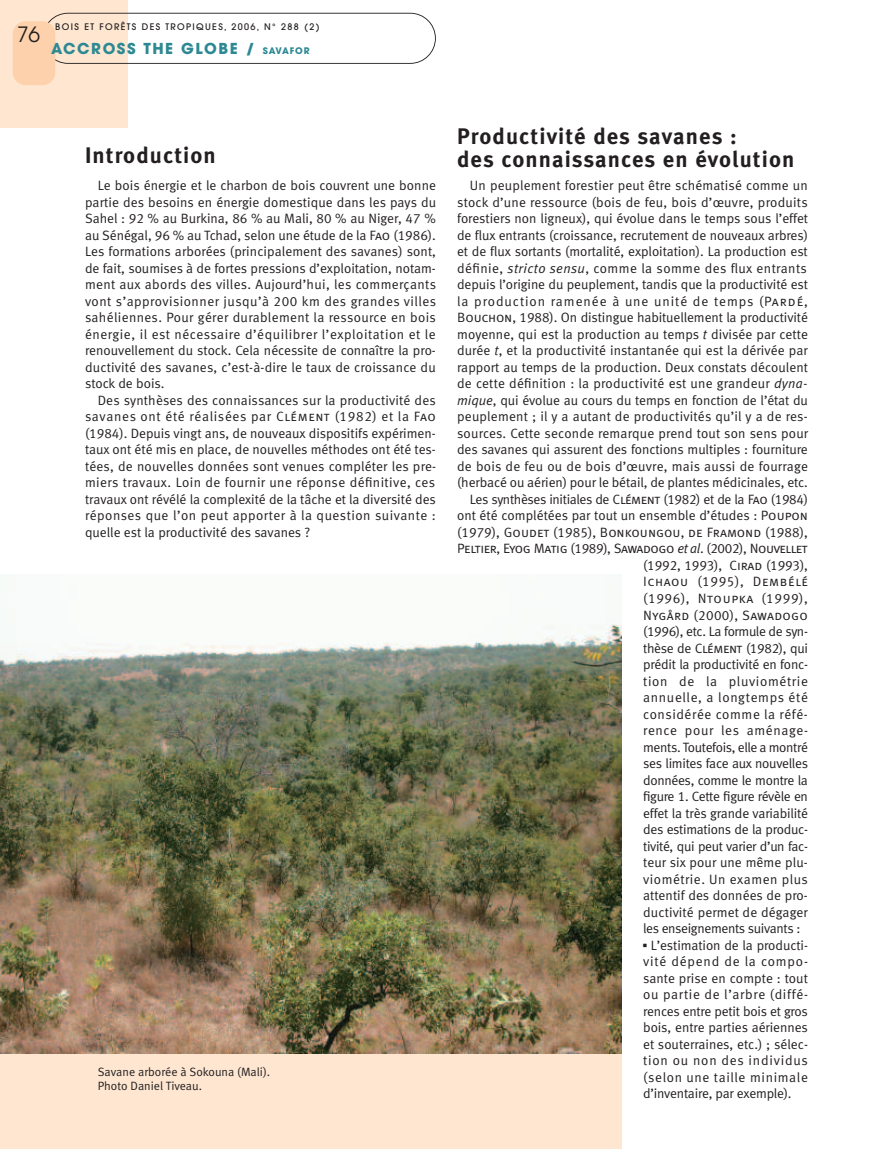
<style>
.page{position:relative;width:893px;height:1149px;background:#fff}
.page>*{position:absolute;margin:0;border:0;box-sizing:border-box;transform-origin:0 0}
.t1{font:22.5px/22.5px "Meta Bold LF";letter-spacing:.05em;color:#231f20}
.t2{font:21px "Avant Garde";color:#231f20}
.t3{font:700 15px "Avant Garde";letter-spacing:.1em;color:#2c8993}
.t4{font:13.5px/16.5px "Meta Normal LF";color:#231f20;text-align:justify}
.t5{font:13.5px/16.5px "Meta Normal LF Caps";letter-spacing:-.025em;color:#231f20}
.t6{font:13.5px "Meta Normal LF";letter-spacing:.05em;color:#231f20}
.t7{font:13.5px "Meta Normal LF Caps";letter-spacing:.02em;color:#231f20}
.t8{font:13.5px "Meta Normal LF Caps";letter-spacing:.05em;color:#231f20}
.t9{font:12px/13.5px "Meta Normal LF";color:#231f20}
.t10{font:500 9px "Avant Garde";letter-spacing:.15em;color:#231f20}
.s1{font-size:9px}
.s2{font-family:"Meta Normal LF Caps"}
.s3{font-style:italic}
.s4{font-family:"Meta Normal LF"}
.s5{font-family:"Meta Normal LF";font-style:italic}
.s6{font-family:"Universal Newswith Comm Pi"}
</style>
<div class="page">
<div style="left:0;top:574px;width:622px;height:574px;background:#fee6d1"></div>
<div style="left:0;top:0;width:128px;height:128px;background:#fee6d1"></div>
<svg style="left:48px;top:13px;width:388px;height:51px"></svg>
<div style="left:13px;top:21px;width:42px;height:64px;background:#fdd1ab;border-radius:13px"></div>
<img style="left:0;top:574px;width:622px;height:479px">
<h2 class="t2" style="left:17px;top:26px;width:25px">76</h2>
<p class="t10" style="left:55px;top:23px;width:266px">BOIS ET FORÊTS DES TROPIQUES, 2006, N° 288 (2)</p>
<p class="t3" style="left:51px;top:43px;width:260px">ACCROSS THE GLOBE / <span class="s1">SAVAFOR</span></p>
<h1 class="t1" style="left:85px;top:146px;width:132px">Introduction</h1>
<p class="t4" style="left:85px;top:178px;width:353px;text-indent:13px">Le bois énergie et le charbon de bois couvrent une bonne partie des besoins en énergie domestique dans les pays du Sahel : 92 % au Burkina, 86 % au Mali, 80 % au Niger, 47 % au Sénégal, 96 % au Tchad, selon une étude de la <span class="s2">Fao</span> (1986).<br>Les formations arborées (principalement des savanes) sont, de fait, soumises à de fortes pressions d’exploitation, notam&shy;ment aux abords des villes. Aujourd’hui, les commerçants vont s’approvisionner jusqu’à 200 km des grandes villes sahéliennes. Pour gérer durablement la ressource en bois énergie, il est nécessaire d’équilibrer l’exploitation et le renouvellement du stock. Cela nécessite de connaître la pro&shy;ductivité des savanes, c’est-à-dire le taux de croissance du stock de bois.</p>
<p class="t4" style="left:85px;top:393px;width:352px;text-indent:13px">Des synthèses des connaissances sur la productivité des savanes ont été réalisées par <span class="s2">Clément</span> (1982) et la <span class="s2">Fao </span>(1984). Depuis vingt ans, de nouveaux dispositifs expérimen&shy;taux ont été mis en place, de nouvelles méthodes ont été tes&shy;tées, de nouvelles données sont venues compléter les pre&shy;miers travaux. Loin de fournir une réponse définitive, ces travaux ont révélé la complexité de la tâche et la diversité des réponses que l’on peut apporter à la question suivante : quelle est la productivité des savanes ?</p>
<p class="t9" style="left:98px;top:1066px;width:174px">Savane arborée à Sokouna (Mali).<br>Photo Daniel Tiveau.</p>
<h1 class="t1" style="left:457px;top:127px;width:339px">Productivité des savanes :<br>des connaissances en évolution</h1>
<p class="t4" style="left:457px;top:178px;width:353px;text-align:right">Un peuplement forestier peut être schématisé comme un stock d’une ressource (bois de feu, bois d’œuvre, produits forestiers non ligneux), qui évolue dans le temps sous l’effet de flux entrants (croissance, recrutement de nouveaux arbres) et de flux sortants (mortalité, exploitation). La production est définie, <span class="s3">stricto sensu</span>, comme la somme des flux entrants depuis l’origine du peuplement, tandis que la productivité est la production ramenée à une unité de temps (<span class="s2">Pardé, Bouchon</span>, 1988). On distingue habituellement la productivité moyenne, qui est la production au temps <span class="s3">t</span> divisée par cette durée <span class="s3">t</span>, et la productivité instantanée qui est la dérivée par rapport au temps de la production. Deux constats découlent de cette définition : la productivité est une grandeur <span class="s3">dyna&shy;mique</span>, qui évolue au cours du temps en fonction de l’état du peuplement ; il y a autant de productivités qu’il y a de res&shy;sources. Cette seconde remarque prend tout son sens pour des savanes qui assurent des fonctions multiples : fourniture de bois de feu ou de bois d’œuvre, mais aussi de fourrage (herbacé ou aérien) pour le bétail, de plantes médicinales, etc.<br>Les synthèses initiales de <span class="s2">Clément</span> (1982) et de la <span class="s2">Fao</span> (1984) ont été complétées par tout un ensemble d’études : <span class="s2">Poupon</span></p>
<p class="t5" style="left:457px;top:525px;width:352px"><span class="s4">(1979),</span> Goudet <span class="s4">(1985),</span> Bonkoungou<span class="s4">,</span> de Framond <span class="s4">(1988),<br></span>Peltier<span class="s4">,</span> Eyog Matig <span class="s4">(1989),</span> Sawadogo <span class="s5">et al</span><span class="s4">. (2002),</span> Nouvellet</p>
<p class="t4" style="left:643px;top:558px;width:166px">(1992, 1993), C<span class="s2">irad</span> (1993),</p>
<p class="t8" style="left:643px;top:577px;width:166px">Ichaou <span class="s4">(1995),</span> Dembélé</p>
<p class="t6" style="left:643px;top:593px;width:166px">(1996), <span class="s2">Ntoupka</span> (1999),</p>
<p class="t7" style="left:643px;top:610px;width:166px">Nygård <span class="s4">(2000),</span> Sawadogo</p>
<p class="t4" style="left:643px;top:624px;width:166px">(1996), etc. La formule de syn&shy;thèse de <span class="s2">Clément</span> (1982), qui prédit la productivité en fonc&shy;tion de la pluviométrie annuelle, a longtemps été considérée comme la réfé&shy;rence pour les aménage&shy;ments. Toutefois, elle a montré ses limites face aux nouvelles données, comme le montre la figure 1. Cette figure révèle en effet la très grande variabilité des estimations de la produc&shy;tivité, qui peut varier d’un fac&shy;teur six pour une même plu&shy;viométrie. Un examen plus attentif des données de pro&shy;ductivité permet de dégager les enseignements suivants :</p>
<p class="t4" style="left:643px;top:937px;width:166px"><span class="s6">▪</span> L’estimation de la producti&shy;vité dépend de la compo&shy;sante prise en compte : tout ou partie de l’arbre (diffé&shy;rences entre petit bois et gros bois, entre parties aériennes et souterraines, etc.) ; sélec&shy;tion ou non des individus (selon une taille minimale d’inventaire, par exemple).</p>
</div>
